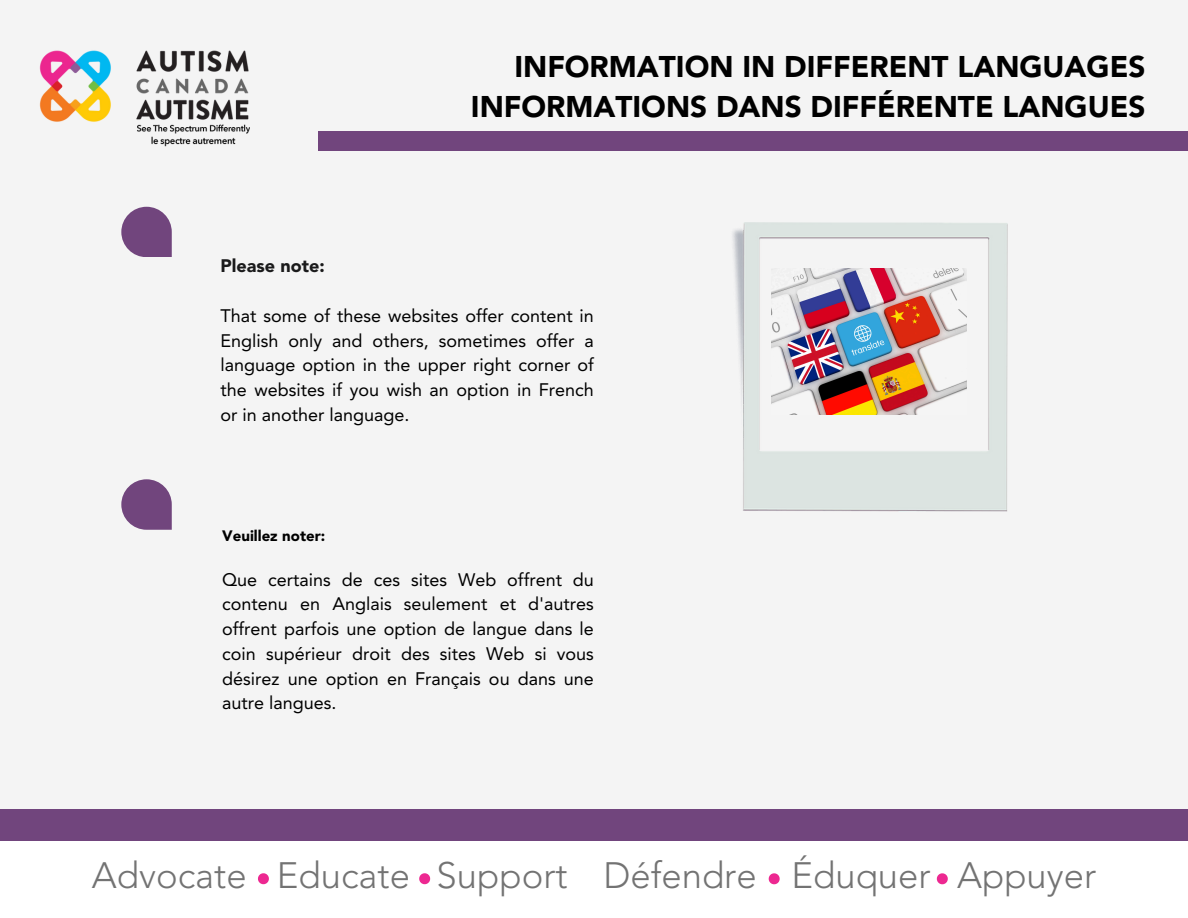
<style>
.page{position:relative;width:1188px;height:918px;background:#f4f4f4}
.page>*{position:absolute;margin:0;border:0;box-sizing:border-box;transform-origin:0 0}
.t1{font:300 36.45px "Avenir LT Std";color:#737373}
.t2{font:900 29.7px/40.5px "Avenir LT Std";color:#000;text-align:right}
.t3{font:18px/24.8px "Avenir LT Std";color:#000;text-align:justify}
.t4{font:900 18px "Avenir LT Std";color:#1a1a1b}
.t5{font:900 15px "Avenir LT Std";color:#000}
</style>
<div class="page">
<div style="left:319px;top:132px;width:869px;height:19px;background:#71457d"></div>
<div style="left:0;top:833px;width:1188px;height:85px;background:#fff"></div>
<div style="left:0;top:809px;width:1188px;height:31px;background:#71457d"></div>
<svg style="left:258px;top:873px;width:11px;height:11px"></svg>
<svg style="left:419px;top:873px;width:11px;height:11px"></svg>
<svg style="left:769px;top:873px;width:11px;height:11px"></svg>
<svg style="left:937px;top:873px;width:11px;height:11px"></svg>
<img style="left:39px;top:50px;width:211px;height:97px">
<img style="left:732px;top:222px;width:276px;height:290px">
<svg style="left:121px;top:207px;width:51px;height:50px;background:#866290"></svg>
<svg style="left:121px;top:479px;width:51px;height:51px"></svg>
<img style="left:771px;top:269px;width:196px;height:146px">
<h4 class="t2" style="left:471px;top:49px;width:676px">INFORMATION IN DIFFERENT LANGUAGES<br>INFORMATIONS DANS DIFFÉRENTE LANGUES</h4>
<p class="t4" style="left:220px;top:259px;width:106px">Please note:</p>
<p class="t3" style="left:220px;top:305px;width:375px">That some of these websites offer content in English only and others, sometimes offer a language option in the upper right corner of the websites if you wish an option in French or in another language.</p>
<h1 class="t5" style="left:222px;top:529px;width:105px">Veuillez noter:</h1>
<p class="t3" style="left:222px;top:569px;width:373px">Que certains de ces sites Web offrent du contenu en Anglais seulement et d'autres offrent parfois une option de langue dans le coin supérieur droit des sites Web si vous désirez une option en Français ou dans une autre langues.</p>
<p class="t1" style="left:92px;top:860px;width:156px">Advocate</p>
<h2 class="t1" style="left:277px;top:860px;width:135px">Educate</h2>
<p class="t1" style="left:437px;top:860px;width:133px">Support</p>
<h3 class="t1" style="left:603px;top:860px;width:155px">Défendre</h3>
<h4 class="t1" style="left:792px;top:860px;width:141px">Éduquer</h4>
<p class="t1" style="left:957px;top:860px;width:141px">Appuyer</p>
</div>
